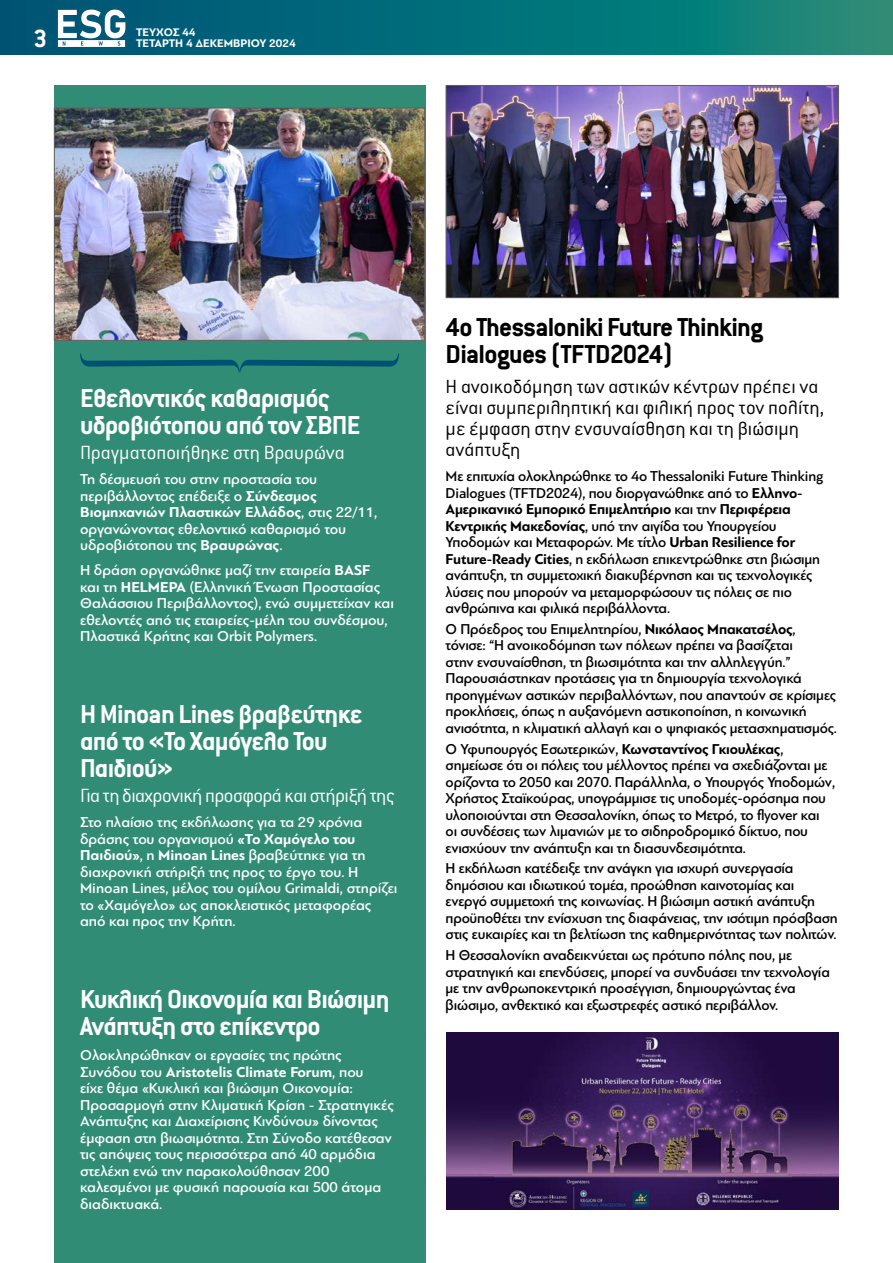
<style>
.page{position:relative;width:893px;height:1263px;background:#fff}
.page>*{position:absolute;margin:0;border:0;box-sizing:border-box;transform-origin:0 0}
.t1{font:700 28.5px/27px "Conduit ITC Hel";letter-spacing:-.025em;color:#fff}
.t2{font:700 28.5px/27px "Conduit ITC Hel";letter-spacing:-.025em;color:#000}
.t3{font:700 27.3px "Conduit ITC Hel";color:#fff}
.t4{font:300 21px/21px "Conduit ITC Hel";color:#000}
.t5{font:300 21px "Conduit ITC Hel";letter-spacing:-.025em;color:#fff}
.t6{font:300 21px "Conduit ITC Hel";color:#fff}
.t7{font:500 15px/16.5px "PF Bague Sans Pro";letter-spacing:-.01em;color:#000}
.t8{font:500 15px/16.5px "PF Bague Sans Pro";color:#fff}
.t9{font:700 11.55px/10.5px "PF Bague Sans Pro";color:#fff}
.s1{font-weight:700}
</style>
<div class="page">
<svg style="left:0;top:0;width:893px;height:54px;background:#066f79"></svg>
<svg style="left:58px;top:10px;width:67px;height:37px"></svg>
<div style="left:54px;top:85px;width:371px;height:1178px;background:#318c76"></div>
<svg style="left:80px;top:354px;width:319px;height:19px"></svg>
<img style="left:56px;top:110px;width:367px;height:229px">
<div style="left:54px;top:108px;width:371px;height:233px;border:1px solid #616060"></div>
<img style="left:448px;top:87px;width:389px;height:209px">
<div style="left:446px;top:85px;width:393px;height:213px;border:1px solid #616060"></div>
<img style="left:478px;top:1032px;width:330px;height:177px">
<img style="left:446px;top:1032px;width:32px;height:177px">
<img style="left:808px;top:1032px;width:15px;height:177px">
<img style="left:823px;top:1032px;width:16px;height:177px">
<h2 class="t3" style="left:33px;top:25px;width:15px">3</h2>
<p class="t9" style="left:136px;top:27px;width:161px">ΤΕΥΧΟΣ 44<br>TΕΤΑΡΤΗ 4 ΔΕΚΕΜΒΡΙΟΥ 2024</p>
<h1 class="t1" style="left:80px;top:385px;width:282px">Εθελοντικός καθαρισμός υδροβιότοπου από τον ΣΒΠΕ</h1>
<h3 class="t6" style="left:80px;top:442px;width:266px">Πραγματοποιήθηκε στη Βραυρώνα</h3>
<p class="t8" style="left:80px;top:471px;width:299px">Τη δέσμευσή του στην προστασία του περιβάλλοντος επέδειξε ο <span class="s1">Σύνδεσμος Βιομηχανιών Πλαστικών Ελλάδος</span>, στις 22/11, οργανώνοντας εθελοντικό καθαρισμό του υδροβιότοπου της <span class="s1">Βραυρώνας</span>.</p>
<p class="t8" style="left:80px;top:562px;width:315px">Η δράση οργανώθηκε μαζί την εταιρεία <span class="s1">BASF<br></span>και τη <span class="s1">HELMEPA</span> (Ελληνική Ένωση Προστασίας Θαλάσσιου Περιβάλλοντος), ενώ συμμετείχαν και εθελοντές από τις εταιρείες-μέλη του συνδέσμου, Πλαστικά Κρήτης και Orbit Polymers.</p>
<h1 class="t1" style="left:80px;top:701px;width:284px">Η Minoan Lines βραβεύτηκε από το «Το Χαμόγελο Του<br>Παιδιού»</h1>
<h3 class="t5" style="left:80px;top:785px;width:316px">Για τη διαχρονική προσφορά και στήριξή της</h3>
<p class="t8" style="left:80px;top:814px;width:319px">Στο πλαίσιο της εκδήλωσης για τα 29 χρόνια δράσης του οργανισμού <span class="s1">«Το Χαμόγελο του Παιδιού»</span>, η <span class="s1">Minoan Lines</span> βραβεύτηκε για τη διαχρονική στήριξή της προς το έργο του. Η Minoan Lines, μέλος του ομίλου Grimaldi, στηρίζει το «Χαμόγελο» ως αποκλειστικός μεταφορέας από και προς την Κρήτη.</p>
<h1 class="t1" style="left:80px;top:987px;width:311px">Κυκλική Οικονομία και Βιώσιμη<br>Ανάπτυξη στο επίκεντρο</h1>
<p class="t8" style="left:80px;top:1047px;width:315px">Ολοκληρώθηκαν οι εργασίες της πρώτης Συνόδου του <span class="s1">Aristotelis Climate Forum</span>, που<br>είχε θέμα «Κυκλική και βιώσιμη Οικονομία:<br>Προσαρμογή στην Κλιματική Κρίση - Στρατηγικές Ανάπτυξης και Διαχείρισης Κινδύνου» δίνοντας έμφαση στη βιωσιμότητα. Στη Σύνοδο κατέθεσαν τις απόψεις τους περισσότερα από 40 αρμόδια στελέχη ενώ την παρακολούθησαν 200 καλεσμένοι με φυσική παρουσία και 500 άτομα διαδικτυακά.</p>
<h1 class="t2" style="left:446px;top:315px;width:319px">4ο Thessaloniki Future Thinking<br>Dialogues (TFTD2024)</h1>
<h3 class="t4" style="left:446px;top:376px;width:380px">H ανοικοδόμηση των αστικών κέντρων πρέπει να είναι συμπεριληπτική και φιλική προς τον πολίτη, με έμφαση στην ενσυναίσθηση και τη βιώσιμη ανάπτυξη</h3>
<p class="t7" style="left:446px;top:468px;width:380px">Με επιτυχία ολοκληρώθηκε το 4ο Thessaloniki Future Thinking Dialogues (TFTD2024), που διοργανώθηκε από το <span class="s1">Ελληνο-Αμερικανικό Εμπορικό Επιμελητήριο</span> και την <span class="s1">Περιφέρεια Κεντρικής Μακεδονίας</span>, υπό την αιγίδα του Υπουργείου Υποδομών και Μεταφορών. Με τίτλο <span class="s1">Urban Resilience for Future-Ready Cities</span>, η εκδήλωση επικεντρώθηκε στη βιώσιμη ανάπτυξη, τη συμμετοχική διακυβέρνηση και τις τεχνολογικές λύσεις που μπορούν να μεταμορφώσουν τις πόλεις σε πιο ανθρώπινα και φιλικά περιβάλλοντα.</p>
<p class="t7" style="left:446px;top:621px;width:393px">Ο Πρόεδρος του Επιμελητηρίου, <span class="s1">Νικόλαος Μπακατσέλος</span>, τόνισε: “Η ανοικοδόμηση των πόλεων πρέπει να βασίζεται<br>στην ενσυναίσθηση, τη βιωσιμότητα και την αλληλεγγύη.” Παρουσιάστηκαν προτάσεις για τη δημιουργία τεχνολογικά προηγμένων αστικών περιβαλλόντων, που απαντούν σε κρίσιμες προκλήσεις, όπως η αυξανόμενη αστικοποίηση, η κοινωνική ανισότητα, η κλιματική αλλαγή και ο ψηφιακός μετασχηματισμός.</p>
<p class="t7" style="left:446px;top:740px;width:391px">Ο Υφυπουργός Εσωτερικών, <span class="s1">Κωνσταντίνος Γκιουλέκας</span>, σημείωσε ότι οι πόλεις του μέλλοντος πρέπει να σχεδιάζονται με ορίζοντα το 2050 και 2070. Παράλληλα, ο Υπουργός Υποδομών, Χρήστος Σταϊκούρας, υπογράμμισε τις υποδομές-ορόσημα που υλοποιούνται στη Θεσσαλονίκη, όπως το Μετρό, το flyover και<br>οι συνδέσεις των λιμανιών με το σιδηροδρομικό δίκτυο, που ενισχύουν την ανάπτυξη και τη διασυνδεσιμότητα.</p>
<p class="t7" style="left:446px;top:860px;width:394px">Η εκδήλωση κατέδειξε την ανάγκη για ισχυρή συνεργασία δημόσιου και ιδιωτικού τομέα, προώθηση καινοτομίας και ενεργό συμμετοχή της κοινωνίας. Η βιώσιμη αστική ανάπτυξη προϋποθέτει την ενίσχυση της διαφάνειας, την ισότιμη πρόσβαση στις ευκαιρίες και τη βελτίωση της καθημερινότητας των πολιτών.</p>
<p class="t7" style="left:446px;top:947px;width:386px">Η Θεσσαλονίκη αναδεικνύεται ως πρότυπο πόλης που, με στρατηγική και επενδύσεις, μπορεί να συνδυάσει την τεχνολογία με την ανθρωποκεντρική προσέγγιση, δημιουργώντας ένα βιώσιμο, ανθεκτικό και εξωστρεφές αστικό περιβάλλον.</p>
</div>
